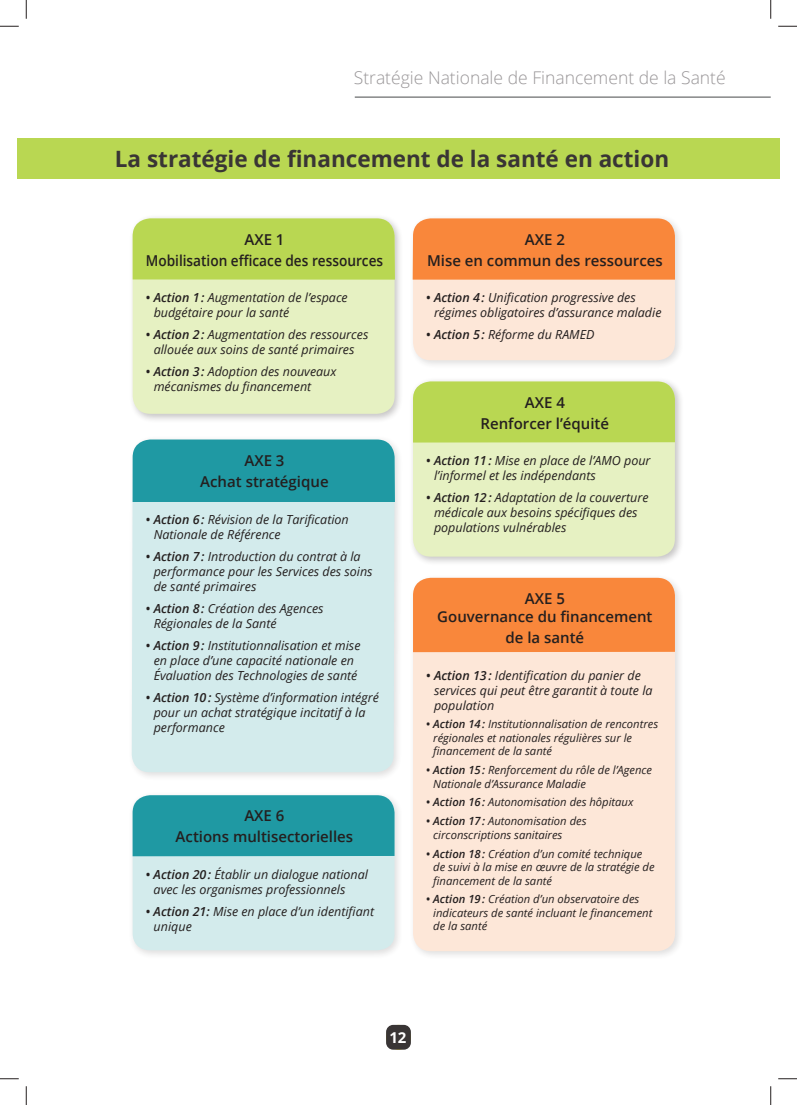
<style>
.page{position:relative;width:797px;height:1105px;background:#fff}
.page>*{position:absolute;margin:0;border:0;box-sizing:border-box;transform-origin:0 0}
.t1{font:700 22.5px "Open Sans";color:#393535}
.t2{font:300 17.5px "Open Sans";color:#999698}
.t3{font:600 15px/21px "Open Sans";color:#241f1f;text-align:center}
.t4{font:700 15px "Open Sans";color:#fff}
.t5{font:italic 12.5px/15px "Open Sans";color:#241f1f}
.t6{font:italic 11.25px/13.5px "Open Sans";color:#241f1f}
.s1{font-weight:600;font-style:normal}
.s2{font-weight:600}
</style>
<div class="page">
<hr style="left:355px;top:96px;width:415px;height:2px;background:#6c6e6f">
<div style="left:386px;top:1025px;width:25px;height:25px;background:#393535;border-radius:7px"></div>
<div style="left:408px;top:573px;width:276px;height:387px;background:#241f1f;opacity:.75"></div>
<div style="left:413px;top:578px;width:262px;height:373px;background:#fde7d8;border-radius:18px"></div>
<div style="left:413px;top:578px;width:262px;height:74px;background:#f9873b"></div>
<div style="left:408px;top:377px;width:276px;height:189px;background:#241f1f;opacity:.75"></div>
<div style="left:413px;top:381px;width:262px;height:176px;background:#e6f1c2;border-radius:18px"></div>
<div style="left:413px;top:381px;width:262px;height:61px;background:#b9d752"></div>
<div style="left:128px;top:791px;width:276px;height:169px;background:#241f1f;opacity:.75"></div>
<div style="left:133px;top:856px;width:261px;height:94px;background:#d3ebec"></div>
<div style="left:133px;top:795px;width:261px;height:61px;background:#1f99a3"></div>
<div style="left:127px;top:435px;width:277px;height:347px;background:#241f1f;opacity:.75"></div>
<div style="left:132px;top:439px;width:262px;height:333px;background:#d3ebec"></div>
<div style="left:133px;top:439px;width:262px;height:63px;background:#1f99a3"></div>
<div style="left:408px;top:214px;width:276px;height:156px;background:#241f1f;opacity:.75"></div>
<div style="left:413px;top:218px;width:262px;height:142px;background:#fde7d8;border-radius:18px"></div>
<div style="left:412px;top:218px;width:263px;height:62px;background:#f9873b"></div>
<div style="left:128px;top:214px;width:276px;height:209px;background:#241f1f;opacity:.75"></div>
<div style="left:133px;top:218px;width:261px;height:196px;background:#e6f1c2;border-radius:18px"></div>
<div style="left:133px;top:218px;width:262px;height:62px;background:#b9d752"></div>
<div style="left:17px;top:138px;width:762px;height:41px;background:#b9d752"></div>
<svg style="left:0;top:25px;width:19px;height:2px"></svg>
<svg style="left:778px;top:25px;width:19px;height:2px"></svg>
<svg style="left:0;top:1078px;width:19px;height:1px"></svg>
<svg style="left:778px;top:1078px;width:19px;height:1px"></svg>
<svg style="left:25px;top:0;width:2px;height:19px"></svg>
<svg style="left:25px;top:1086px;width:2px;height:19px"></svg>
<svg style="left:770px;top:0;width:1px;height:19px"></svg>
<svg style="left:770px;top:1086px;width:1px;height:19px"></svg>
<h2 class="t2" style="left:354px;top:66px;width:373px">Stratégie Nationale de Financement de la Santé</h2>
<h1 class="t1" style="left:115px;top:143px;width:556px">La stratégie de financement de la santé en action</h1>
<p class="t3" style="left:146px;top:228px;width:239px">AXE 1<br>Mobilisation efficace des ressources</p>
<p class="t5" style="left:154px;top:289px;width:196px;text-indent:-8px"><span class="s1">•</span> <span class="s2">Action 1:</span> Augmentation de l’espace budgétaire pour la santé</p>
<p class="t5" style="left:146px;top:327px;width:224px;text-align:center"><span class="s1">•</span> <span class="s2">Action 2:</span> Augmentation des ressources allouée aux soins de santé primaires</p>
<p class="t5" style="left:154px;top:364px;width:184px;text-indent:-8px"><span class="s1">•</span> <span class="s2">Action 3:</span> Adoption des nouveaux mécanismes du financement</p>
<p class="t3" style="left:200px;top:450px;width:130px">AXE 3<br>Achat stratégique</p>
<p class="t5" style="left:154px;top:511px;width:197px;text-indent:-8px"><span class="s1">•</span> <span class="s2">Action 6:</span> Révision de la Tarification<br>Nationale de Référence</p>
<p class="t5" style="left:154px;top:548px;width:220px;text-indent:-8px"><span class="s1">•</span> <span class="s2">Action 7:</span> Introduction du contrat à la performance pour les Services des soins de santé primaires</p>
<p class="t5" style="left:154px;top:600px;width:171px;text-indent:-8px"><span class="s1">•</span> <span class="s2">Action 8:</span> Création des Agences<br>Régionales de la Santé</p>
<p class="t5" style="left:146px;top:638px;width:216px;text-align:center"><span class="s1">•</span> <span class="s2">Action 9:</span> Institutionnalisation et mise en place d’une capacité nationale en<br>Évaluation des Technologies de santé</p>
<p class="t5" style="left:154px;top:690px;width:227px;text-indent:-8px"><span class="s1">•</span> <span class="s2">Action 10:</span> Système d’information intégré pour un achat stratégique incitatif à la performance</p>
<p class="t3" style="left:176px;top:805px;width:179px">AXE 6<br>Actions multisectorielles</p>
<p class="t5" style="left:154px;top:866px;width:216px;text-indent:-8px"><span class="s1">•</span> <span class="s2">Action 20:</span> Établir un dialogue national avec les organismes professionnels</p>
<p class="t5" style="left:154px;top:903px;width:222px;text-indent:-8px"><span class="s1">•</span> <span class="s2">Action 21:</span> Mise en place d’un identifiant unique</p>
<p class="t3" style="left:427px;top:228px;width:237px">AXE 2<br>Mise en commun des ressources</p>
<p class="t5" style="left:434px;top:289px;width:229px;text-indent:-8px"><span class="s1">•</span> <span class="s2">Action 4:</span> Unification progressive des régimes obligatoires d’assurance maladie</p>
<p class="t5" style="left:426px;top:327px;width:170px"><span class="s1">•</span> <span class="s2">Action 5:</span> Réforme du RAMED</p>
<p class="t3" style="left:480px;top:391px;width:130px">AXE 4<br>Renforcer l’équité</p>
<p class="t5" style="left:434px;top:452px;width:218px;text-indent:-8px"><span class="s1">•</span> <span class="s2">Action 11:</span> Mise en place de l’AMO pour l’informel et les indépendants</p>
<p class="t5" style="left:434px;top:490px;width:216px;text-indent:-8px"><span class="s1">•</span> <span class="s2">Action 12:</span> Adaptation de la couverture médicale aux besoins spécifiques des populations vulnérables</p>
<p class="t3" style="left:437px;top:589px;width:217px;line-height:18px">AXE 5<br>Gouvernance du financement</p>
<p class="t3" style="left:505px;top:627px;width:80px">de la santé</p>
<p class="t5" style="left:434px;top:667px;width:220px;text-indent:-8px"><span class="s1">•</span> <span class="s2">Action 13:</span> Identification du panier de services qui peut être garantit à toute la population</p>
<p class="t6" style="left:433px;top:717px;width:226px;text-indent:-7px"><span class="s1">•</span> <span class="s2">Action 14:</span> Institutionnalisation de rencontres régionales et nationales régulières sur le financement de la santé</p>
<p class="t6" style="left:433px;top:763px;width:220px;text-indent:-7px"><span class="s1">•</span> <span class="s2">Action 15:</span> Renforcement du rôle de l’Agence<br>Nationale d’Assurance Maladie</p>
<p class="t6" style="left:426px;top:795px;width:209px"><span class="s1">•</span> <span class="s2">Action 16:</span> Autonomisation des hôpitaux</p>
<p class="t6" style="left:433px;top:814px;width:155px;text-indent:-7px"><span class="s1">•</span> <span class="s2">Action 17:</span> Autonomisation des circonscriptions sanitaires</p>
<p class="t6" style="left:433px;top:846px;width:223px;text-indent:-7px"><span class="s1">•</span> <span class="s2">Action 18:</span> Création d’un comité technique de suivi à la mise en œuvre de la stratégie de financement de la santé</p>
<p class="t6" style="left:433px;top:892px;width:221px;text-indent:-7px"><span class="s1">•</span> <span class="s2">Action 19:</span> Création d’un observatoire des indicateurs de santé incluant le financement de la santé</p>
<p class="t4" style="left:389px;top:1027px;width:19px">12</p>
</div>
